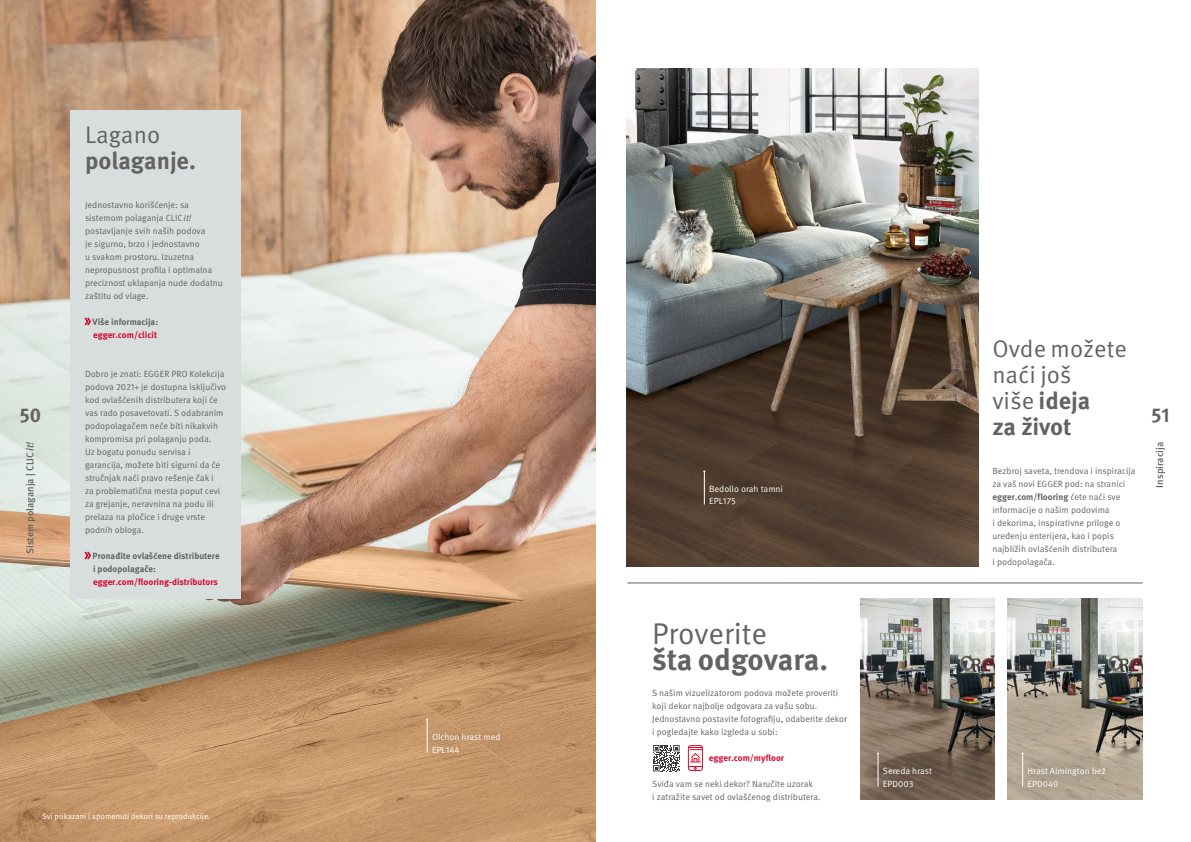
<style>
.page{position:relative;width:1191px;height:842px;background:#fff}
.page>*{position:absolute;margin:0;border:0;box-sizing:border-box;transform-origin:0 0}
.t1{font:700 30px "Meta Pro";letter-spacing:-.005em;color:#636362}
.t2{font:30px "Meta Pro";color:#636362}
.t3{font:24px/26px "Meta Pro";color:#636362}
.t4{font:700 24px "Meta Pro";color:#636362}
.t5{font:700 20px "Meta Pro";color:#636362}
.t6{font:500 10px "Meta Pro";color:#636362}
.t7{font:9px/13px "Meta Pro";color:#636362}
.t8{font:9px/13px "Meta Pro";color:#fff}
.t9{font:700 9px "Meta Pro";color:#d4082c}
.t10{font:700 9px/13px "Meta Pro";color:#636362}
.t11{font:8px "Meta Pro";color:#fff}
.s1{font-style:italic}
.s2{font-weight:700}
</style>
<div class="page">
<img style="left:860px;top:598px;width:134px;height:201px">
<img style="left:1007px;top:598px;width:135px;height:201px">
<img style="left:0;top:0;width:595px;height:842px">
<img style="left:626px;top:68px;width:352px;height:498px">
<div style="left:688px;top:745px;width:15px;height:26px;border:1px solid #d4082c;border-radius:3px"></div>
<svg style="left:688px;top:745px;width:14px;height:25px"></svg>
<div style="left:71px;top:111px;width:170px;height:488px;background:#d8dddd"></div>
<svg style="left:85px;top:318px;width:6px;height:7px"></svg>
<svg style="left:85px;top:552px;width:6px;height:7px"></svg>
<div style="left:418px;top:719px;width:96px;height:48px;background:#000;opacity:.5"></div>
<hr style="left:427px;top:719px;width:1px;height:33px;background:#fff">
<div style="left:695px;top:471px;width:101px;height:48px;background:#523f32"></div>
<hr style="left:704px;top:471px;width:1px;height:33px;background:#fff">
<div style="left:868px;top:753px;width:77px;height:48px;background:#000;opacity:.5"></div>
<hr style="left:877px;top:753px;width:1px;height:33px;background:#fff">
<div style="left:1013px;top:753px;width:106px;height:48px;background:#000;opacity:.5"></div>
<hr style="left:1022px;top:753px;width:1px;height:33px;background:#fff">
<hr style="left:627px;top:583px;width:515px;height:1px;background:#636362">
<svg style="left:653px;top:745px;width:27px;height:27px"></svg>
<h2 class="t3" style="left:85px;top:122px;width:77px">Lagano</h2>
<h2 class="t4" style="left:85px;top:142px;width:112px">polaganje.</h2>
<p class="t7" style="left:85px;top:198px;width:139px">Jednostavno korišćenje: sa sistemom polaganja CLIC<span class="s1">it! </span>postavljanje svih naših podova<br>je sigurno, brzo i jednostavno<br>u svakom prostoru. Izuzetna nepropusnost profila i optimalna preciznost uklapanja nude dodatnu zaštitu od vlage.</p>
<p class="t10" style="left:93px;top:315px;width:67px">Više informacija:</p>
<p class="t9" style="left:93px;top:328px;width:66px">egger.com/clicit</p>
<p class="t7" style="left:85px;top:367px;width:143px">Dobro je znati: EGGER PRO Kolekcija podova 2021+ je dostupna isključivo kod ovlašćenih distributera koji će vas rado posavetovati. S odabranim podopolagačem neće biti nikakvih kompromisa pri polaganju poda.<br>Uz bogatu ponudu servisa i garancija, možete biti sigurni da će stručnjak naći pravo rešenje čak i<br>za problematična mesta poput cevi za grejanje, neravnina na podu ili prelaza na pločice i druge vrste podnih obloga.</p>
<p class="t10" style="left:93px;top:549px;width:129px">Pronađite ovlašćene distributere i podopolagače:</p>
<p class="t9" style="left:93px;top:575px;width:126px">egger.com/flooring-distributors</p>
<h2 class="t3" style="left:992px;top:336px;width:136px">Ovde možete naći još<br>više <span class="s2">ideja<br>za život</span></h2>
<p class="t7" style="left:992px;top:465px;width:145px">Bezbroj saveta, trendova i inspiracija za vaš novi EGGER pod: na stranici <span class="s2">egger.com/flooring</span> ćete naći sve informacije o našim podovima<br>i dekorima, inspirativne priloge o uređenju enterijera, kao i popis najbližih ovlašćenih distributera<br>i podopolagača.</p>
<h3 class="t5" style="left:20px;top:400px;width:23px">50</h3>
<h3 class="t5" style="left:1151px;top:400px;width:20px">51</h3>
<p class="t6" style="left:24px;top:554px;width:113px;rotate:-90deg">Sistem polaganja | CLIC<span class="s1">it!</span></p>
<p class="t6" style="left:1153px;top:488px;width:47px;rotate:-90deg">Inspiracija</p>
<p class="t8" style="left:709px;top:482px;width:75px">Bedollo orah tamni<br>EPL175</p>
<p class="t11" style="left:42px;top:811px;width:170px">Svi prikazani i spomenuti dekori su reprodukcije.</p>
<p class="t8" style="left:432px;top:730px;width:70px">Olchon hrast med<br>EPL144</p>
<h1 class="t2" style="left:652px;top:615px;width:116px">Proverite</h1>
<h1 class="t1" style="left:652px;top:636px;width:177px">šta odgovara.</h1>
<p class="t7" style="left:652px;top:686px;width:196px">S našim vizuelizatorom podova možete proveriti koji dekor najbolje odgovara za vašu sobu.<br>Jednostavno postavite fotografiju, odaberite dekor i pogledajte kako izgleda u sobi:</p>
<p class="t9" style="left:709px;top:750px;width:77px">egger.com/myfloor</p>
<p class="t7" style="left:652px;top:777px;width:170px">Sviđa vam se neki dekor? Naručite uzorak<br>i zatražite savet od ovlašćenog distributera.</p>
<p class="t8" style="left:883px;top:764px;width:51px">Sereda hrast<br>EPD003</p>
<p class="t8" style="left:1027px;top:764px;width:80px">Hrast Almington bež<br>EPD040</p>
</div>
